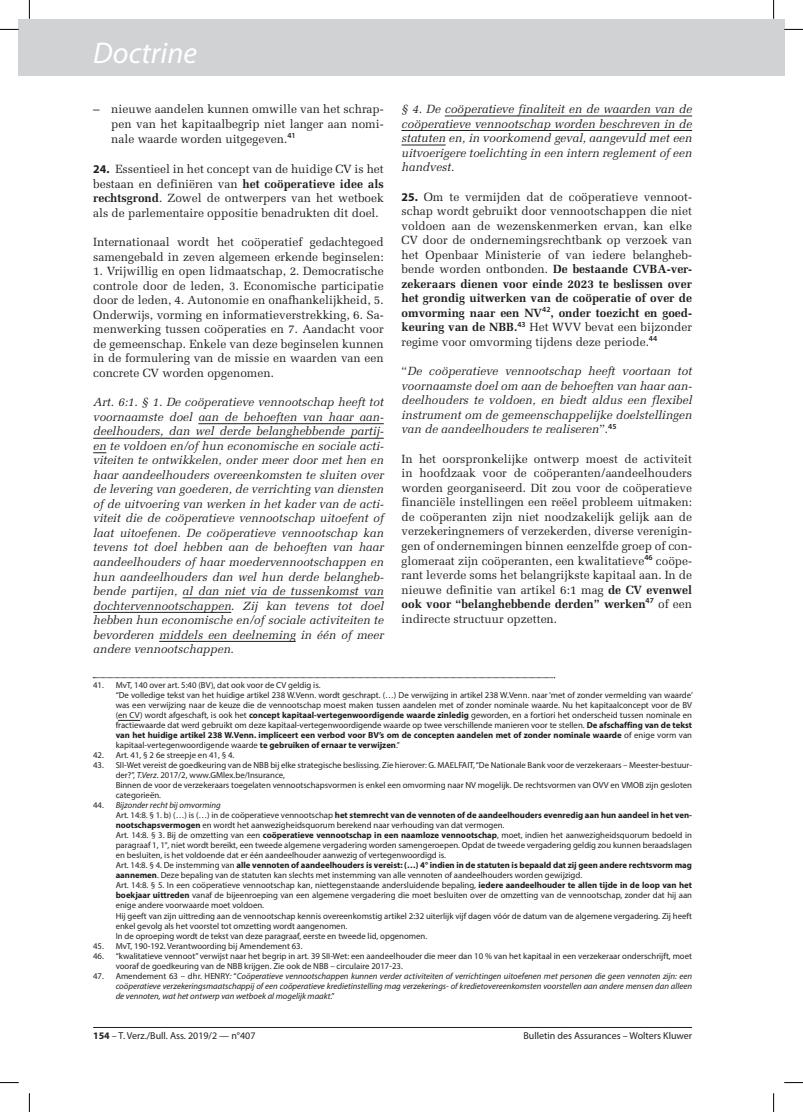
<style>
.page{position:relative;width:803px;height:1112px;background:#fff}
.page>*{position:absolute;margin:0;border:0;box-sizing:border-box;transform-origin:0 0}
.t1{font:italic 30px "Myriad Pro";color:#fff}
.t2{font:11.88px/14.5px "Melior LT Std";color:#231f20;text-align:justify}
.t3{font:italic 11.88px/14.5px "Melior LT Std";color:#231f20;text-align:justify}
.t4{font:10px "Myriad Pro";color:#231f20}
.t5{font:8.75px/10px "Myriad Pro";color:#231f20}
.t6{font:italic 8.75px/10px "Myriad Pro";color:#231f20;text-align:justify}
.s1{font-family:"Myriad Pro";font-weight:700}
.s2{font-weight:700}
.s3{font-style:normal}
.s4{font-style:italic}
</style>
<div class="page">
<div style="left:19px;top:19px;width:765px;height:56px;background:#d1d2d4"></div>
<hr style="left:198px;top:423px;width:186px;height:1px;background:#231f20">
<hr style="left:93px;top:438px;width:291px;height:1px;background:#231f20">
<svg style="left:93px;top:452px;width:13px;height:1px"></svg>
<hr style="left:183px;top:597px;width:201px;height:1px;background:#231f20">
<hr style="left:93px;top:612px;width:138px;height:1px;background:#231f20">
<hr style="left:159px;top:641px;width:137px;height:1px;background:#231f20">
<hr style="left:445px;top:116px;width:247px;height:1px;background:#231f20">
<hr style="left:401px;top:130px;width:291px;height:1px;background:#231f20">
<hr style="left:401px;top:145px;width:45px;height:1px;background:#231f20">
<hr style="left:93px;top:1026px;width:599px;height:1px;background:#231f20">
<svg style="left:118px;top:720px;width:22px;height:1px"></svg>
<svg style="left:93px;top:677px;width:462px;height:1px"></svg>
<svg style="left:0;top:29px;width:19px;height:1px"></svg>
<svg style="left:784px;top:29px;width:19px;height:1px"></svg>
<svg style="left:0;top:1082px;width:19px;height:1px"></svg>
<svg style="left:784px;top:1082px;width:19px;height:1px"></svg>
<svg style="left:29px;top:0;width:1px;height:19px"></svg>
<svg style="left:29px;top:1093px;width:1px;height:18px"></svg>
<svg style="left:773px;top:0;width:1px;height:19px"></svg>
<svg style="left:773px;top:1093px;width:1px;height:18px"></svg>
<h1 class="t1" style="left:93px;top:34px;width:105px">Doctrine</h1>
<h2 class="t2" style="left:111px;top:102px;width:274px;line-height:15px;text-indent:-18px">– nieuwe aandelen kunnen omwille van het schrap&shy;pen van het kapitaalbegrip niet langer aan nomi&shy;nale waarde worden uitgegeven.<sup>41</sup></h2>
<h2 class="t2" style="left:93px;top:162px;width:292px"><span class="s1">24.</span> Essentieel in het concept van de huidige CV is het bestaan en definiëren van <span class="s2">het coöperatieve idee als rechtsgrond</span>. Zowel de ontwerpers van het wetboek als de parlementaire oppositie benadrukten dit doel.</h2>
<h2 class="t2" style="left:93px;top:235px;width:292px">Internationaal wordt het coöperatief gedachtegoed samengebald in zeven algemeen erkende beginselen:</h2>
<p class="t2" style="left:93px;top:264px;width:292px">1. Vrijwillig en open lidmaatschap, 2. Democratische controle door de leden, 3. Economische participatie door de leden, 4. Autonomie en onafhankelijkheid, 5.<br>Onderwijs, vorming en informatieverstrekking, 6. Sa&shy;menwerking tussen coöperaties en 7. Aandacht voor de gemeenschap. Enkele van deze beginselen kunnen in de formulering van de missie en waarden van een concrete CV worden opgenomen.</p>
<p class="t3" style="left:93px;top:395px;width:292px">Art. 6:1. § 1. De coöperatieve vennootschap heeft tot voornaamste doel aan de behoeften van haar aan&shy;deelhouders, dan wel derde belanghebbende partij&shy;en te voldoen en/of hun economische en sociale acti&shy;viteiten te ontwikkelen, onder meer door met hen en haar aandeelhouders overeenkomsten te sluiten over de levering van goederen, de verrichting van diensten of de uitvoering van werken in het kader van de acti&shy;viteit die de coöperatieve vennootschap uitoefent of laat uitoefenen. De coöperatieve vennootschap kan tevens tot doel hebben aan de behoeften van haar aandeelhouders of haar moedervennootschappen en hun aandeelhouders dan wel hun derde belangheb&shy;bende partijen, al dan niet via de tussenkomst van dochtervennootschappen<span class="s3">.</span> Zij kan tevens tot doel hebben hun economische en/of sociale activiteiten te bevorderen middels een deelneming in één of meer andere vennootschappen.</p>
<h2 class="t3" style="left:401px;top:102px;width:292px">§ 4. De coöperatieve finaliteit en de waarden van de coöperatieve vennootschap worden beschreven in de statuten en, in voorkomend geval, aangevuld met een uitvoerigere toelichting in een intern reglement of een handvest.</h2>
<p class="t2" style="left:401px;top:189px;width:292px"><span class="s1">25.</span> Om te vermijden dat de coöperatieve vennoot&shy;schap wordt gebruikt door vennootschappen die niet voldoen aan de wezenskenmerken ervan, kan elke CV door de ondernemingsrechtbank op verzoek van het Openbaar Ministerie of van iedere belangheb&shy;bende worden ontbonden. <span class="s2">De bestaande CVBA-ver&shy;zekeraars dienen voor einde 2023 te beslissen over het grondig uitwerken van de coöperatie of over de omvorming naar een NV</span><sup>42</sup><span class="s2">, onder toezicht en goed&shy;keuring van de NBB.</span><sup>43</sup> Het WVV bevat een bijzonder regime voor omvorming tijdens deze periode.<sup>44</sup></p>
<p class="t3" style="left:401px;top:364px;width:292px"><span class="s3">“</span>De coöperatieve vennootschap heeft voortaan tot voornaamste doel om aan de behoeften van haar aan&shy;deelhouders te voldoen, en biedt aldus een flexibel instrument om de gemeenschappelijke doelstellingen van de aandeelhouders te realiseren<span class="s3">”.</span><sup>45</sup></p>
<p class="t2" style="left:401px;top:451px;width:292px">In het oorspronkelijke ontwerp moest de activiteit in hoofdzaak voor de coöperanten/aandeelhouders worden georganiseerd. Dit zou voor de coöperatieve financiële instellingen een reëel probleem uitmaken: de coöperanten zijn niet noodzakelijk gelijk aan de verzekeringnemers of verzekerden, diverse verenigin&shy;gen of ondernemingen binnen eenzelfde groep of con&shy;glomeraat zijn coöperanten, een kwalitatieve<sup>46</sup> coöpe&shy;rant leverde soms het belangrijkste kapitaal aan. In de nieuwe definitie van artikel 6:1 mag <span class="s2">de CV evenwel ook voor “belanghebbende derden” werken</span><sup>47</sup> of een indirecte structuur opzetten.</p>
<p class="t5" style="left:116px;top:679px;width:579px;text-indent:-22px">41. MvT, 140 over art. 5:40 (BV), dat ook voor de CV geldig is.<br>“De volledige tekst van het huidige artikel 238 W.Venn. wordt geschrapt. (…) De verwijzing in artikel 238 W.Venn. naar ‘met of zonder vermelding van waarde’ was een verwijzing naar de keuze die de vennootschap moest maken tussen aandelen met of zonder nominale waarde. Nu het kapitaalconcept voor de BV (en CV) wordt afgeschaft, is ook het <span class="s2">concept kapitaal-vertegenwoordigende waarde zinledig</span> geworden, en a fortiori het onderscheid tussen nominale en fractiewaarde dat werd gebruikt om deze kapitaal-vertegenwoordigende waarde op twee verschillende manieren voor te stellen. <span class="s2">De afschaffing van de tekst van het huidige artikel 238 W.Venn. impliceert een verbod voor BV’s om de concepten aandelen met of zonder nominale waarde</span> of enige vorm van kapitaal-vertegenwoordigende waarde <span class="s2">te gebruiken of ernaar te verwijzen</span>.”</p>
<p class="t5" style="left:93px;top:750px;width:143px">42. Art. 41, § 2 6e streepje en 41, § 4.</p>
<p class="t5" style="left:116px;top:760px;width:578px;text-indent:-22px">43. SII-Wet vereist de goedkeuring van de NBB bij elke strategische beslissing. Zie hierover: G. MAELFAIT, “De Nationale Bank voor de verzekeraars – Meester-bestuur&shy;der?”, <span class="s4">T.Verz</span>. 2017/2, www.GMlex.be/Insurance,<br>Binnen de voor de verzekeraars toegelaten vennootschapsvormen is enkel een omvorming naar NV mogelijk. De rechtsvormen van OVV en VMOB zijn gesloten categorieën.</p>
<p class="t5" style="left:116px;top:800px;width:578px;text-indent:-22px">44. <span class="s4">Bijzonder recht bij omvorming<br></span>Art. 14:8. § 1. b) (…) is (…) in de coöperatieve vennootschap <span class="s2">het stemrecht van de vennoten of de aandeelhouders evenredig aan hun aandeel in het ven&shy;nootschapsvermogen</span> en wordt het aanwezigheidsquorum berekend naar verhouding van dat vermogen.<br>Art. 14:8. § 3. Bij de omzetting van een <span class="s2">coöperatieve vennootschap in een naamloze vennootschap</span>, moet, indien het aanwezigheidsquorum bedoeld in paragraaf 1, 1°, niet wordt bereikt, een tweede algemene vergadering worden samengeroepen. Opdat de tweede vergadering geldig zou kunnen beraadslagen en besluiten, is het voldoende dat er één aandeelhouder aanwezig of vertegenwoordigd is.<br>Art. 14:8. § 4. De instemming van <span class="s2">alle vennoten of aandeelhouders is vereist: (…) 4° indien in de statuten is bepaald dat zij geen andere rechtsvorm mag aannemen</span>. Deze bepaling van de statuten kan slechts met instemming van alle vennoten of aandeelhouders worden gewijzigd.<br>Art. 14:8. § 5. In een coöperatieve vennootschap kan, niettegenstaande andersluidende bepaling, <span class="s2">iedere aandeelhouder te allen tijde in de loop van het boekjaar uittreden</span> vanaf de bijeenroeping van een algemene vergadering die moet besluiten over de omzetting van de vennootschap, zonder dat hij aan enige andere voorwaarde moet voldoen.<br>Hij geeft van zijn uittreding aan de vennootschap kennis overeenkomstig artikel 2:32 uiterlijk vijf dagen vóór de datum van de algemene vergadering. Zij heeft enkel gevolg als het voorstel tot omzetting wordt aangenomen.<br>In de oproeping wordt de tekst van deze paragraaf, eerste en tweede lid, opgenomen.</p>
<p class="t5" style="left:93px;top:940px;width:211px">45. MvT, 190-192. Verantwoording bij Amendement 63.</p>
<p class="t5" style="left:116px;top:950px;width:578px;text-indent:-22px">46. “kwalitatieve vennoot” verwijst naar het begrip in art. 39 SII-Wet: een aandeelhouder die meer dan 10 % van het kapitaal in een verzekeraar onderschrijft, moet vooraf de goedkeuring van de NBB krijgen. Zie ook de NBB – circulaire 2017-23.</p>
<p class="t6" style="left:116px;top:970px;width:578px;text-indent:-22px"><span class="s3">47. Amendement 63 – dhr. HENRY</span>: <span class="s3">“</span>Coöperatieve vennootschappen kunnen verder activiteiten of verrichtingen uitoefenen met personen die geen vennoten zijn: een coöperatieve verzekeringsmaatschappij of een coöperatieve kredietinstelling mag verzekerings- of kredietovereenkomsten voorstellen aan andere mensen dan alleen de vennoten, wat het ontwerp van wetboek al mogelijk maakt<span class="s3">.”</span></p>
<p class="t4" style="left:93px;top:1029px;width:164px"><span class="s2">154</span> – T. Verz./Bull. Ass. 2019/2 — n°407</p>
<p class="t4" style="left:523px;top:1029px;width:170px">Bulletin des Assurances – Wolters Kluwer</p>
</div>
